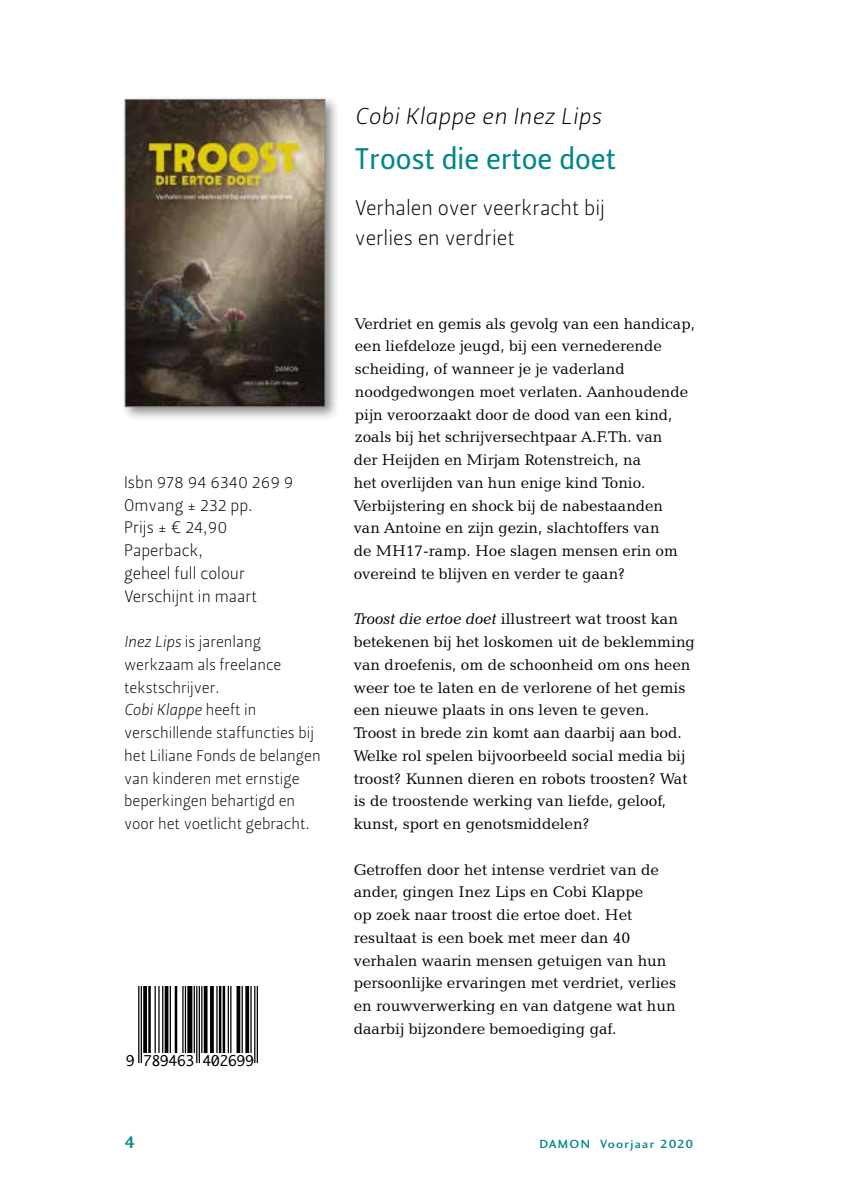
<style>
.page{position:relative;width:844px;height:1191px;background:#fff}
.page>*{position:absolute;margin:0;border:0;box-sizing:border-box;transform-origin:0 0}
.t1{font:29.75px "Leitura Sans Grot 2";color:#008689}
.t2{font:22.75px "Leitura Sans Italic 1";letter-spacing:.01em;color:#000;scale:1.05 1}
.t3{font:21px/29.8px "Leitura Sans Grot 1";color:#000}
.t4{font:17.5px "Charlotte Sans Medium Plain";color:#008689;scale:1.05 1}
.t5{font:16.62px/22.8px "Leitura Sans Grot 1";color:#000}
.t6{font:15.75px/22.8px "Candida BT";color:#000}
.t7{font:15.75px/22.8px "Leitura Sans Grot 1";color:#000}
.t8{font:15.75px "Leitura Sans Italic 1";color:#000}
.t9{font:14.17px "Monaco";color:#000}
.t10{font:12.25px "Charlotte Sans Medium Plain";letter-spacing:.1em;color:#008689;scale:1.05 1}
.s1{font-family:"Leitura Sans Italic 1"}
.s2{font-family:"Leitura Sans Grot 1"}
.s3{font-style:italic}
</style>
<div class="page">
<div style="left:120px;top:95px;width:220px;height:327px;background:#000;opacity:.45"></div>
<img style="left:127px;top:101px;width:196px;height:304px">
<div style="left:125px;top:99px;width:200px;height:308px;border:1px solid #878787"></div>
<svg style="left:138px;top:986px;width:120px;height:78px"></svg>
<hr style="left:138px;top:986px;width:1px;height:77px;background:#000">
<hr style="left:141px;top:986px;width:1px;height:77px;background:#000">
<hr style="left:143px;top:986px;width:1px;height:67px;background:#000">
<hr style="left:144px;top:986px;width:2px;height:67px;background:#000">
<hr style="left:146px;top:986px;width:1px;height:67px;background:#000">
<hr style="left:148px;top:986px;width:1px;height:67px;background:#000">
<hr style="left:149px;top:986px;width:2px;height:67px;background:#000">
<hr style="left:154px;top:986px;width:2px;height:67px;background:#000">
<hr style="left:158px;top:986px;width:1px;height:67px;background:#000">
<hr style="left:162px;top:986px;width:1px;height:67px;background:#000">
<hr style="left:165px;top:986px;width:1px;height:67px;background:#000">
<hr style="left:166px;top:986px;width:1px;height:67px;background:#000">
<hr style="left:167px;top:986px;width:1px;height:67px;background:#000">
<hr style="left:170px;top:986px;width:1px;height:67px;background:#000">
<hr style="left:175px;top:986px;width:1px;height:67px;background:#000">
<hr style="left:176px;top:986px;width:1px;height:67px;background:#000">
<hr style="left:182px;top:986px;width:1px;height:67px;background:#000">
<hr style="left:185px;top:986px;width:1px;height:67px;background:#000">
<hr style="left:187px;top:986px;width:1px;height:67px;background:#000">
<hr style="left:188px;top:986px;width:2px;height:67px;background:#000">
<hr style="left:190px;top:986px;width:1px;height:67px;background:#000">
<hr style="left:191px;top:986px;width:1px;height:67px;background:#000">
<hr style="left:193px;top:986px;width:2px;height:67px;background:#000">
<hr style="left:196px;top:986px;width:1px;height:77px;background:#000">
<hr style="left:199px;top:986px;width:1px;height:77px;background:#000">
<hr style="left:201px;top:986px;width:1px;height:67px;background:#000">
<hr style="left:204px;top:986px;width:1px;height:67px;background:#000">
<hr style="left:205px;top:986px;width:1px;height:67px;background:#000">
<hr style="left:206px;top:986px;width:1px;height:67px;background:#000">
<hr style="left:210px;top:986px;width:1px;height:67px;background:#000">
<hr style="left:211px;top:986px;width:1px;height:67px;background:#000">
<hr style="left:212px;top:986px;width:2px;height:67px;background:#000">
<hr style="left:216px;top:986px;width:1px;height:67px;background:#000">
<hr style="left:219px;top:986px;width:1px;height:67px;background:#000">
<hr style="left:220px;top:986px;width:1px;height:67px;background:#000">
<hr style="left:222px;top:986px;width:2px;height:67px;background:#000">
<hr style="left:224px;top:986px;width:1px;height:67px;background:#000">
<hr style="left:228px;top:986px;width:1px;height:67px;background:#000">
<hr style="left:230px;top:986px;width:1px;height:67px;background:#000">
<hr style="left:236px;top:986px;width:2px;height:67px;background:#000">
<hr style="left:238px;top:986px;width:1px;height:67px;background:#000">
<hr style="left:239px;top:986px;width:1px;height:67px;background:#000">
<hr style="left:241px;top:986px;width:2px;height:67px;background:#000">
<hr style="left:245px;top:986px;width:1px;height:67px;background:#000">
<hr style="left:246px;top:986px;width:2px;height:67px;background:#000">
<hr style="left:248px;top:986px;width:1px;height:67px;background:#000">
<hr style="left:250px;top:986px;width:1px;height:67px;background:#000">
<hr style="left:254px;top:986px;width:1px;height:77px;background:#000">
<hr style="left:256px;top:986px;width:2px;height:77px;background:#000">
<p class="t5" style="left:124px;top:471px;width:171px">Isbn 978 94 6340 269 9<br>Omvang ± 232 pp.<br>Prijs ± € 24,90<br>Paperback,<br>geheel full colour<br>Verschijnt in maart</p>
<p class="t7" style="left:124px;top:630px;width:159px"><span class="s1">Inez Lips</span> is jarenlang werkzaam als freelance tekstschrijver.</p>
<p class="t8" style="left:124px;top:699px;width:134px">Cobi Klappe <span class="s2">heeft in</span></p>
<p class="t7" style="left:124px;top:721px;width:198px">verschillende staffuncties bij het Liliane Fonds de belangen van kinderen met ernstige beperkingen behartigd en voor het voetlicht gebracht.</p>
<p class="t9" style="left:126px;top:1053px;width:129px">9 789463 402699</p>
<h2 class="t2" style="left:355px;top:100px;width:236px">Cobi Klappe en Inez Lips</h2>
<h1 class="t1" style="left:355px;top:139px;width:262px">Troost die ertoe doet</h1>
<h3 class="t3" style="left:355px;top:193px;width:251px">Verhalen over veerkracht bij verlies en verdriet</h3>
<p class="t6" style="left:353px;top:311px;width:343px">Verdriet en gemis als gevolg van een handicap, een liefdeloze jeugd, bij een vernederende scheiding, of wanneer je je vaderland noodgedwongen moet verlaten. Aanhoudende pijn veroorzaakt door de dood van een kind, zoals bij het schrijversechtpaar A.F.Th. van<br>der Heijden en Mirjam Rotenstreich, na<br>het overlijden van hun enige kind Tonio.<br>Verbijstering en shock bij de nabestaanden<br>van Antoine en zijn gezin, slachtoffers van<br>de MH17-ramp. Hoe slagen mensen erin om overeind te blijven en verder te gaan?</p>
<p class="t6" style="left:353px;top:607px;width:343px"><span class="s3">Troost die ertoe doet</span> illustreert wat troost kan betekenen bij het loskomen uit de beklemming van droefenis, om de schoonheid om ons heen weer toe te laten en de verlorene of het gemis een nieuwe plaats in ons leven te geven.<br>Troost in brede zin komt aan daarbij aan bod.<br>Welke rol spelen bijvoorbeeld social media bij troost? Kunnen dieren en robots troosten? Wat is de troostende werking van liefde, geloof, kunst, sport en genotsmiddelen?</p>
<p class="t6" style="left:353px;top:857px;width:324px">Getroffen door het intense verdriet van de ander, gingen Inez Lips en Cobi Klappe<br>op zoek naar troost die ertoe doet. Het resultaat is een boek met meer dan 40 verhalen waarin mensen getuigen van hun persoonlijke ervaringen met verdriet, verlies en rouwverwerking en van datgene wat hun daarbij bijzondere bemoediging gaf.</p>
<p class="t4" style="left:124px;top:1131px;width:12px">4</p>
<p class="t10" style="left:539px;top:1136px;width:148px">DAMON Voorjaar 2020</p>
</div>
